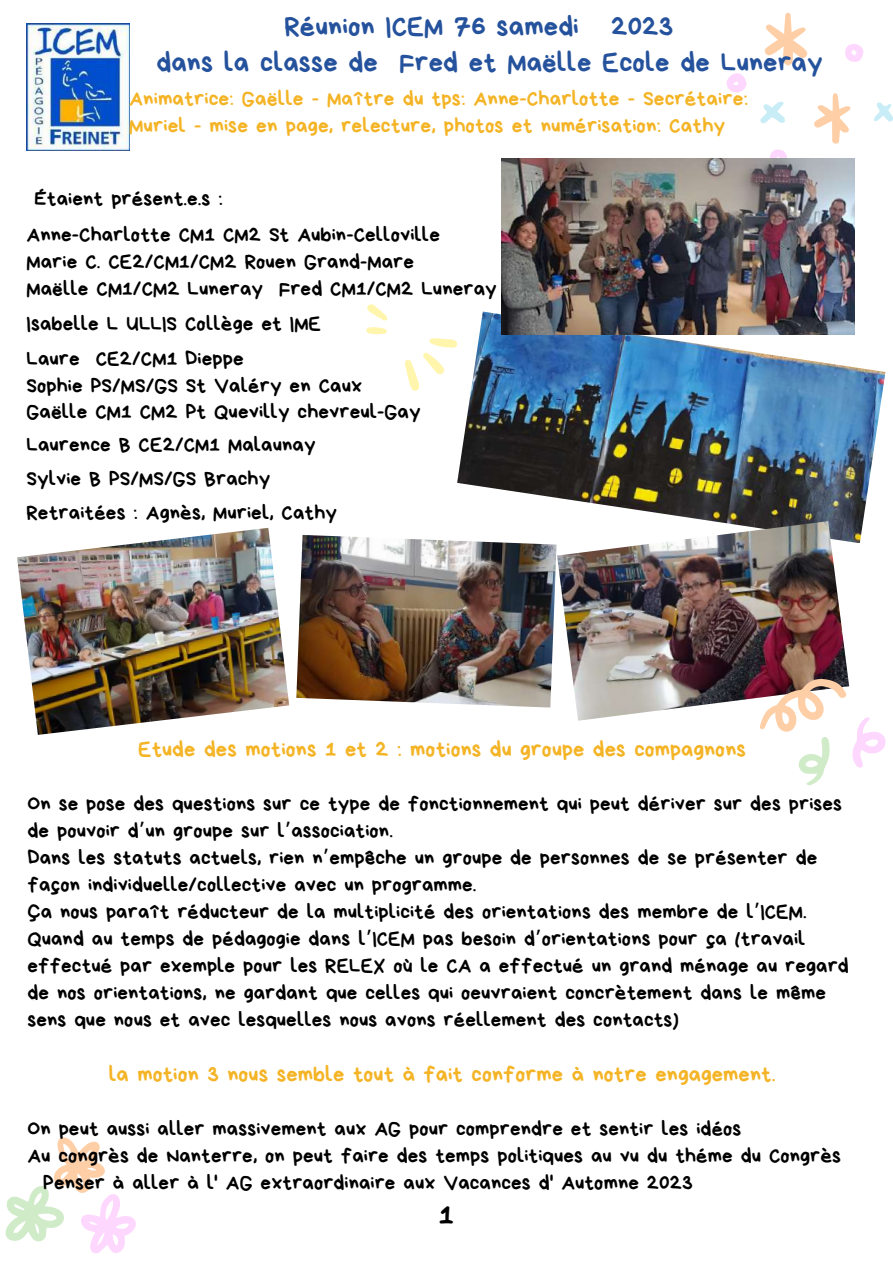
<style>
.page{position:relative;width:893px;height:1264px;background:#fff}
.page>*{position:absolute;margin:0;border:0;box-sizing:border-box;transform-origin:0 0}
.t1{font:30px "Bryndan Write";color:#000}
.t2{font:28.5px/36px "Bryndan Write";letter-spacing:.005em;color:#25529c}
.t3{font:22.5px "Bryndan Write";letter-spacing:.005em;color:#f4b426}
.t4{font:21.3px/27px "Bryndan Write";letter-spacing:.005em;color:#f4b426}
.t5{font:21px/27px "Bryndan Write";letter-spacing:.005em;color:#000}
.s1{font-family:"Noto Sans Gurmukhi"}
</style>
<div class="page">
<img style="left:27px;top:23px;width:102px;height:127px">
<svg style="left:874px;top:102px;width:18px;height:20px"></svg>
<svg style="left:764px;top:12px;width:43px;height:53px"></svg>
<svg style="left:814px;top:93px;width:37px;height:51px"></svg>
<svg style="left:760px;top:101px;width:25px;height:23px"></svg>
<svg style="left:726px;top:73px;width:20px;height:19px"></svg>
<svg style="left:845px;top:44px;width:18px;height:18px"></svg>
<svg style="left:770px;top:149px;width:17px;height:9px"></svg>
<img style="left:457px;top:311px;width:428px;height:232px">
<img style="left:17px;top:528px;width:272px;height:207px">
<img style="left:501px;top:158px;width:353px;height:177px">
<img style="left:296px;top:535px;width:260px;height:172px">
<svg style="left:405px;top:338px;width:52px;height:53px"></svg>
<svg style="left:367px;top:304px;width:20px;height:16px"></svg>
<svg style="left:366px;top:327px;width:21px;height:7px"></svg>
<svg style="left:5px;top:1137px;width:131px;height:117px"></svg>
<img style="left:557px;top:521px;width:292px;height:199px">
<svg style="left:852px;top:717px;width:34px;height:50px"></svg>
<svg style="left:759px;top:677px;width:87px;height:108px"></svg>
<h2 class="t2" style="left:156px;top:8px;width:668px;text-indent:128px">Réunion ICEM 76 samedi 2023<br>dans la classe de Fred et Maëlle Ecole de Luneray</h2>
<p class="t4" style="left:129px;top:85px;width:620px">Animatrice: Gaëlle - Maître du tps: Anne-Charlotte - Secrétaire:<br>Muriel - mise en page, relecture, photos et numérisation: Cathy</p>
<p class="t5" style="left:27px;top:181px;width:415px;line-height:36px;text-indent:8px">Étaient présent.e.s :<br>Anne-Charlotte CM1 CM2 St Aubin-Celloville</p>
<p class="t5" style="left:27px;top:248px;width:472px">Marie C. CE2/CM1/CM2 Rouen Grand-Mare<br>Maëlle CM1/CM2 Luneray Fred CM1/CM2 Luneray</p>
<p class="t5" style="left:27px;top:306px;width:296px;line-height:34.8px">Isabelle L ULLIS Collège et IME<br>Laure CE2/CM1 Dieppe</p>
<p class="t5" style="left:27px;top:372px;width:395px;line-height:25.8px">Sophie PS/MS/GS St Valéry en Caux<br>Gaëlle CM1 CM2 Pt Quevilly chevreul-Gay</p>
<p class="t5" style="left:27px;top:428px;width:312px;line-height:33.8px">Laurence B CE2/CM1 Malaunay<br>Sylvie B PS/MS/GS Brachy<br>Retraitées : Agnès, Muriel, Cathy</p>
<p class="t3" style="left:138px;top:738px;width:609px">Etude des motions 1 et 2 : motions du groupe des compagnons</p>
<p class="t5" style="left:28px;top:790px;width:822px">On se pose des questions sur ce type de fonctionnement qui peut dériver sur des prises de pouvoir d<span class="s1">’</span>un groupe sur l<span class="s1">’</span>association.<br>Dans les statuts actuels, rien n<span class="s1">’</span>empêche un groupe de personnes de se présenter de façon individuelle/collective avec un programme.<br>Ça nous paraît réducteur de la multiplicité des orientations des membre de l<span class="s1">’</span>ICEM.<br>Quand au temps de pédagogie dans l<span class="s1">’</span>ICEM pas besoin d<span class="s1">’</span>orientations pour ça (travail effectué par exemple pour les RELEX où le CA a effectué un grand ménage au regard de nos orientations, ne gardant que celles qui oeuvraient concrètement dans le même sens que nous et avec lesquelles nous avons réellement des contacts)</p>
<p class="t3" style="left:109px;top:1062px;width:668px">la motion 3 nous semble tout à fait conforme à notre engagement.</p>
<p class="t5" style="left:28px;top:1115px;width:715px">On peut aussi aller massivement aux AG pour comprendre et sentir les idéos</p>
<p class="t5" style="left:28px;top:1142px;width:815px">Au congrès de Nanterre, on peut faire des temps politiques au vu du théme du Congrès</p>
<p class="t5" style="left:43px;top:1168px;width:651px">Penser à aller à l' AG extraordinaire aux Vacances d' Automne 2023</p>
<h1 class="t1" style="left:438px;top:1199px;width:17px">1</h1>
</div>
